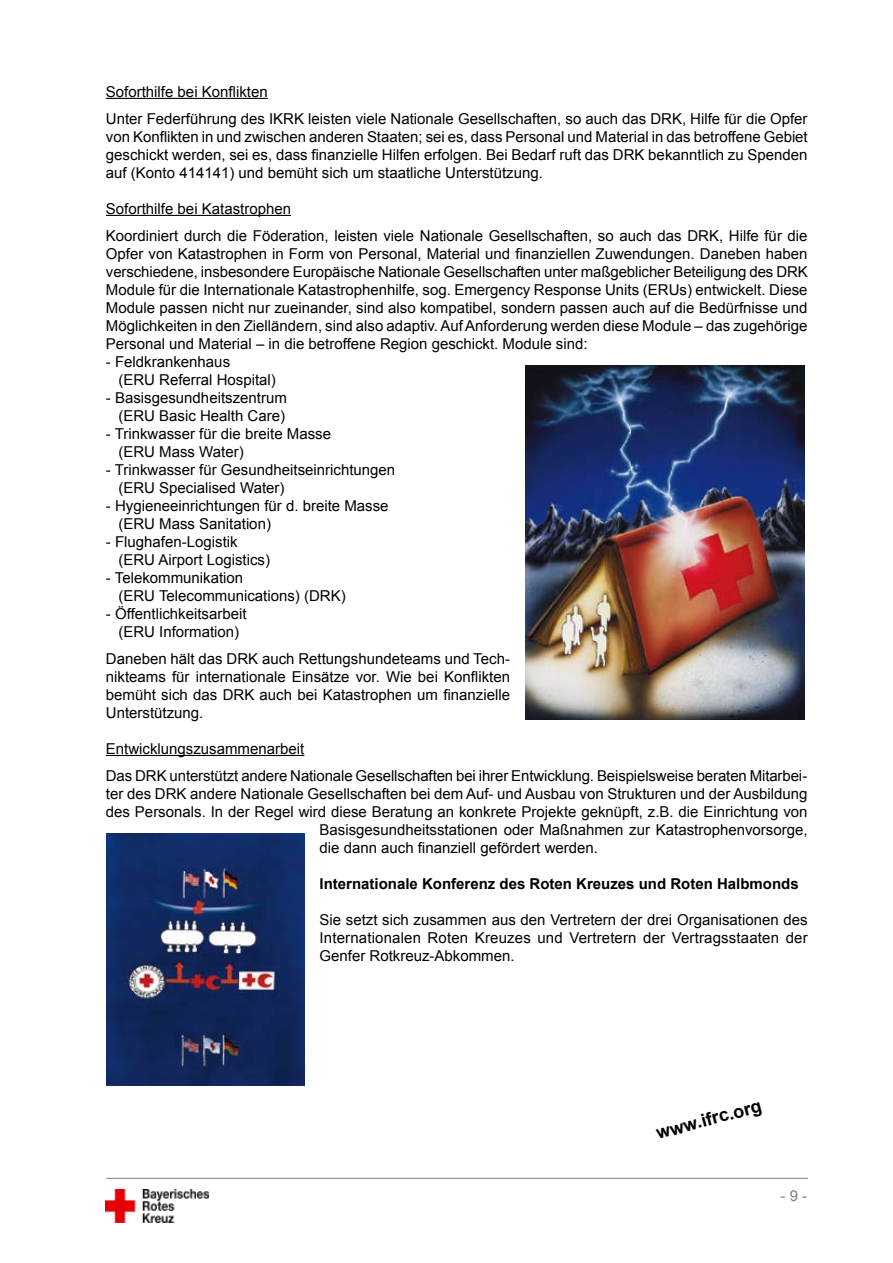
<style>
.page{position:relative;width:893px;height:1263px;background:#fff}
.page>*{position:absolute;margin:0;border:0;box-sizing:border-box;transform-origin:0 0}
.t1{font:700 18px "Arial";color:#000}
.t2{font:15px/18px "Arial";color:#000}
.t3{font:700 15px "Arial";color:#000}
.t4{font:15px "Arial";color:#7b7c7e}
</style>
<div class="page">
<hr style="left:106px;top:1178px;width:702px;height:1px;background:#7b7c7e">
<img style="left:105px;top:1190px;width:104px;height:32px">
<hr style="left:106px;top:98px;width:162px;height:1px;background:#000">
<hr style="left:106px;top:215px;width:185px;height:1px;background:#000">
<hr style="left:106px;top:755px;width:198px;height:1px;background:#000">
<img style="left:526px;top:366px;width:279px;height:353px">
<img style="left:106px;top:833px;width:199px;height:253px">
<p class="t2" style="left:106px;top:78px;width:703px;line-height:27px">Soforthilfe bei Konflikten<br>Unter Federführung des IKRK leisten viele Nationale Gesellschaften, so auch das DRK, Hilfe für die Opfer</p>
<p class="t2" style="left:106px;top:128px;width:703px;text-align:justify">von Konflikten in und zwischen anderen Staaten; sei es, dass Personal und Material in das betroffene Gebiet geschickt werden, sei es, dass finanzielle Hilfen erfolgen. Bei Bedarf ruft das DRK bekanntlich zu Spenden auf (Konto 41 41 41 ) und bemüht sich um staatliche Unterstützung.</p>
<p class="t2" style="left:106px;top:195px;width:703px;line-height:27px">Soforthilfe bei Katastrophen<br>Koordiniert durch die Föderation, leisten viele Nationale Gesellschaften, so auch das DRK, Hilfe für die</p>
<p class="t2" style="left:106px;top:245px;width:703px;text-align:justify">Opfer von Katastrophen in Form von Personal, Material und finanziellen Zuwendungen. Daneben haben verschiedene, insbesondere Europäische Nationale Gesellschaften unter maßgeblicher Beteiligung des DRK Module für die Internationale Katastrophenhilfe, sog. Emergency Response Units (ERUs) entwickelt. Diese Module passen nicht nur zueinander, sind also kompatibel, sondern passen auch auf die Bedürfnisse und Möglichkeiten in den Zielländern, sind also adaptiv. Auf Anforderung werden diese Module – das zugehörige Personal und Material – in die betroffene Region geschickt. Module sind:</p>
<p class="t2" style="left:118px;top:353px;width:159px;text-indent:-13px">- Feldkrankenhaus<br>(ERU Referral Hospital)</p>
<p class="t2" style="left:106px;top:389px;width:182px;text-align:right">- Basisgesundheitszentrum (ERU Basic Health Care)</p>
<p class="t2" style="left:118px;top:425px;width:214px;text-indent:-13px">- Trinkwasser für die breite Masse (ERU Mass Water)</p>
<p class="t2" style="left:118px;top:461px;width:278px;text-indent:-13px">- Trinkwasser für Gesundheitseinrichtungen (ERU Specialised Water)</p>
<p class="t2" style="left:118px;top:497px;width:272px;text-indent:-13px">- Hygieneeinrichtungen für d. breite Masse (ERU Mass Sanitation)</p>
<p class="t2" style="left:118px;top:533px;width:153px;text-indent:-13px">- Flughafen-Logistik (ERU Airport Logistics)</p>
<p class="t2" style="left:118px;top:569px;width:229px;text-indent:-13px">- Telekommunikation<br>(ERU Telecommunications) (DRK)</p>
<p class="t2" style="left:106px;top:605px;width:142px;text-align:center">- Öffentlichkeitsarbeit (ERU Information)</p>
<p class="t2" style="left:106px;top:650px;width:406px;text-align:justify">Daneben hält das DRK auch Rettungshundeteams und Tech&shy;nikteams für internationale Einsätze vor. Wie bei Konflikten bemüht sich das DRK auch bei Katastrophen um finanzielle Unterstützung.</p>
<p class="t2" style="left:106px;top:735px;width:703px;line-height:27px">Entwicklungszusammenarbeit<br>Das DRK unterstützt andere Nationale Gesellschaften bei ihrer Entwicklung. Beispielsweise beraten Mitarbei-</p>
<p class="t2" style="left:106px;top:785px;width:703px">ter des DRK andere Nationale Gesellschaften bei dem Auf- und Ausbau von Strukturen und der Ausbildung</p>
<p class="t2" style="left:106px;top:803px;width:703px">des Personals. In der Regel wird diese Beratung an konkrete Projekte geknüpft, z.B. die Einrichtung von</p>
<p class="t2" style="left:320px;top:821px;width:490px">Basisgesundheitsstationen oder Maßnahmen zur Katastrophenvorsorge,</p>
<p class="t2" style="left:320px;top:839px;width:280px">die dann auch finanziell gefördert werden.</p>
<p class="t3" style="left:320px;top:874px;width:481px">Internationale Konferenz des Roten Kreuzes und Roten Halbmonds</p>
<p class="t2" style="left:320px;top:911px;width:490px;text-align:justify">Sie setzt sich zusammen aus den Vertretern der drei Organisationen des Internationalen Roten Kreuzes und Vertretern der Vertragsstaaten der Genfer Rotkreuz-Abkommen.</p>
<p class="t1" style="left:653px;top:1121px;width:110px;rotate:-15deg">www.ifrc.org</p>
<p class="t4" style="left:780px;top:1186px;width:28px">- -</p>
</div>
